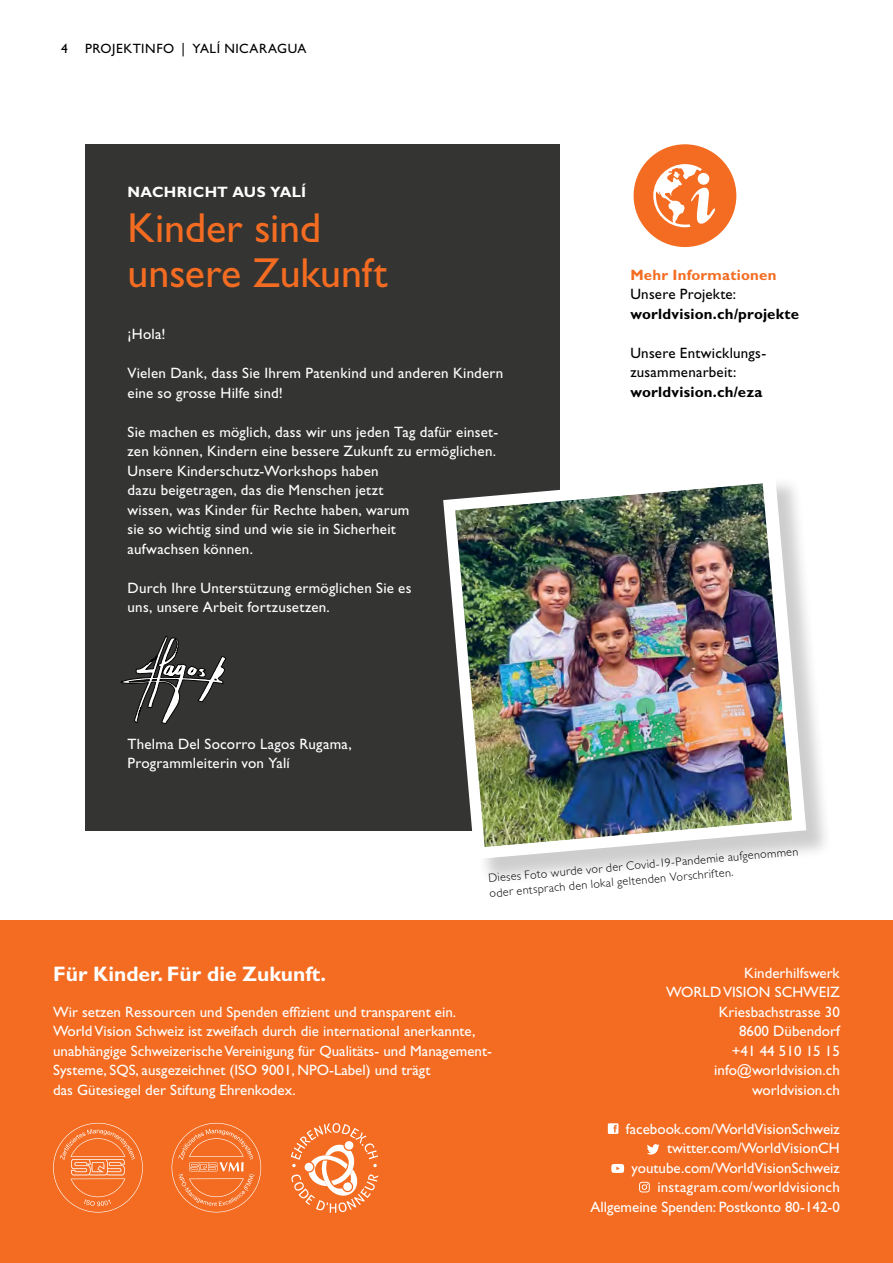
<style>
.page{position:relative;width:893px;height:1263px;background:#fff}
.page>*{position:absolute;margin:0;border:0;box-sizing:border-box;transform-origin:0 0}
.t1{font:42px/45px "Gill Sans Std";letter-spacing:-.005em;color:#f36c21}
.t2{font:700 21px "Gill Sans Std";color:#fff}
.t3{font:15px/19.5px "Gill Sans Std";color:#fff}
.t4{font:15px/19.5px "Gill Sans Std";letter-spacing:.015em;color:#000}
.t5{font:700 15px "Gill Sans Std";letter-spacing:.015em;color:#000}
.t6{font:700 15px "Gill Sans Std";letter-spacing:.015em;color:#f36c21}
.t7{font:700 15px "Gill Sans Std";letter-spacing:.02em;color:#fff}
.t8{font:13.5px "Gill Sans Std";letter-spacing:.04em;color:#000}
.t9{font:300 12px/15px "Gill Sans Std";color:#000}
</style>
<div class="page">
<div style="left:85px;top:144px;width:475px;height:686px;background:#343433"></div>
<div style="left:447px;top:475px;width:387px;height:411px;background:#000;opacity:.2"></div>
<img style="left:437px;top:475px;width:375px;height:390px">
<div style="left:634px;top:144px;width:102px;height:103px;background:#f36c21;border-radius:50%"></div>
<svg style="left:653px;top:164px;width:63px;height:63px"></svg>
<div style="left:0;top:920px;width:893px;height:343px;background:#f36c21"></div>
<svg style="left:608px;top:1123px;width:10px;height:11px"></svg>
<svg style="left:647px;top:1144px;width:12px;height:10px"></svg>
<svg style="left:611px;top:1164px;width:13px;height:9px"></svg>
<svg style="left:639px;top:1182px;width:11px;height:10px"></svg>
<svg style="left:121px;top:636px;width:105px;height:88px"></svg>
<hr style="left:892px;top:983px;width:1px;height:280px;background:#646d88">
<svg style="left:291px;top:1123px;width:87px;height:90px"></svg>
<svg style="left:172px;top:1123px;width:89px;height:89px"></svg>
<svg style="left:53px;top:1123px;width:90px;height:89px"></svg>
<hr style="left:892px;top:0;width:1px;height:235px;background:#646d88">
<p class="t8" style="left:61px;top:41px;width:8px">4</p>
<p class="t8" style="left:85px;top:41px;width:223px">PROJEKTINFO | YALÍ NICARAGUA</p>
<p class="t7" style="left:128px;top:183px;width:180px">NACHRICHT AUS YALÍ</p>
<h1 class="t1" style="left:128px;top:206px;width:261px">Kinder sind unsere Zukunft</h1>
<p class="t3" style="left:128px;top:325px;width:40px">¡Hola!</p>
<p class="t3" style="left:128px;top:364px;width:377px">Vielen Dank, dass Sie Ihrem Patenkind und anderen Kindern eine so grosse Hilfe sind!</p>
<p class="t3" style="left:128px;top:422px;width:372px">Sie machen es möglich, dass wir uns jeden Tag dafür einset&shy;zen können, Kindern eine bessere Zukunft zu ermöglichen.<br>Unsere Kinderschutz-Workshops haben<br>dazu beigetragen, das die Menschen jetzt<br>wissen, was Kinder für Rechte haben, warum<br>sie so wichtig sind und wie sie in Sicherheit<br>aufwachsen können.</p>
<p class="t3" style="left:128px;top:578px;width:285px">Durch Ihre Unterstützung ermöglichen Sie es uns, unsere Arbeit fortzusetzen.</p>
<p class="t3" style="left:128px;top:734px;width:226px">Thelma Del Socorro Lagos Rugama,<br>Programmleiterin von Yalí</p>
<p class="t6" style="left:630px;top:266px;width:148px">Mehr Informationen</p>
<p class="t4" style="left:630px;top:285px;width:107px">Unsere Projekte:</p>
<p class="t5" style="left:630px;top:305px;width:170px">worldvision.ch/projekte</p>
<p class="t4" style="left:630px;top:343px;width:137px">Unsere Entwicklungs&shy;zusammenarbeit:</p>
<p class="t5" style="left:630px;top:383px;width:134px">worldvision.ch/eza</p>
<p class="t9" style="left:488px;top:871px;width:313px;rotate:-5deg">Dieses Foto wurde vor der Covid-19-Pandemie aufgenommen oder entsprach den lokal geltenden Vorschriften.</p>
<h2 class="t2" style="left:53px;top:961px;width:274px">Für Kinder. Für die Zukunft.</h2>
<p class="t3" style="left:53px;top:1002px;width:440px">Wir setzen Ressourcen und Spenden effizient und transparent ein.<br>World Vision Schweiz ist zweifach durch die international anerkannte, unabhängige Schweizerische Vereinigung für Qualitäts- und Management-Systeme, SQS, ausgezeichnet (ISO 9001, NPO-Label) und trägt<br>das Gütesiegel der Stiftung Ehrenkodex.</p>
<p class="t3" style="left:666px;top:963px;width:175px;text-align:right">Kinderhilfswerk<br>WORLD VISION SCHWEIZ<br>Kriesbachstrasse 30<br>8600 Dübendorf<br>+41 44 510 15 15 info@worldvision.ch worldvision.ch</p>
<p class="t3" style="left:590px;top:1119px;width:251px;text-align:right">facebook.com/WorldVisionSchweiz twitter.com/WorldVisionCH youtube.com/WorldVisionSchweiz instagram.com/worldvisionch Allgemeine Spenden: Postkonto 80-142-0</p>
</div>
